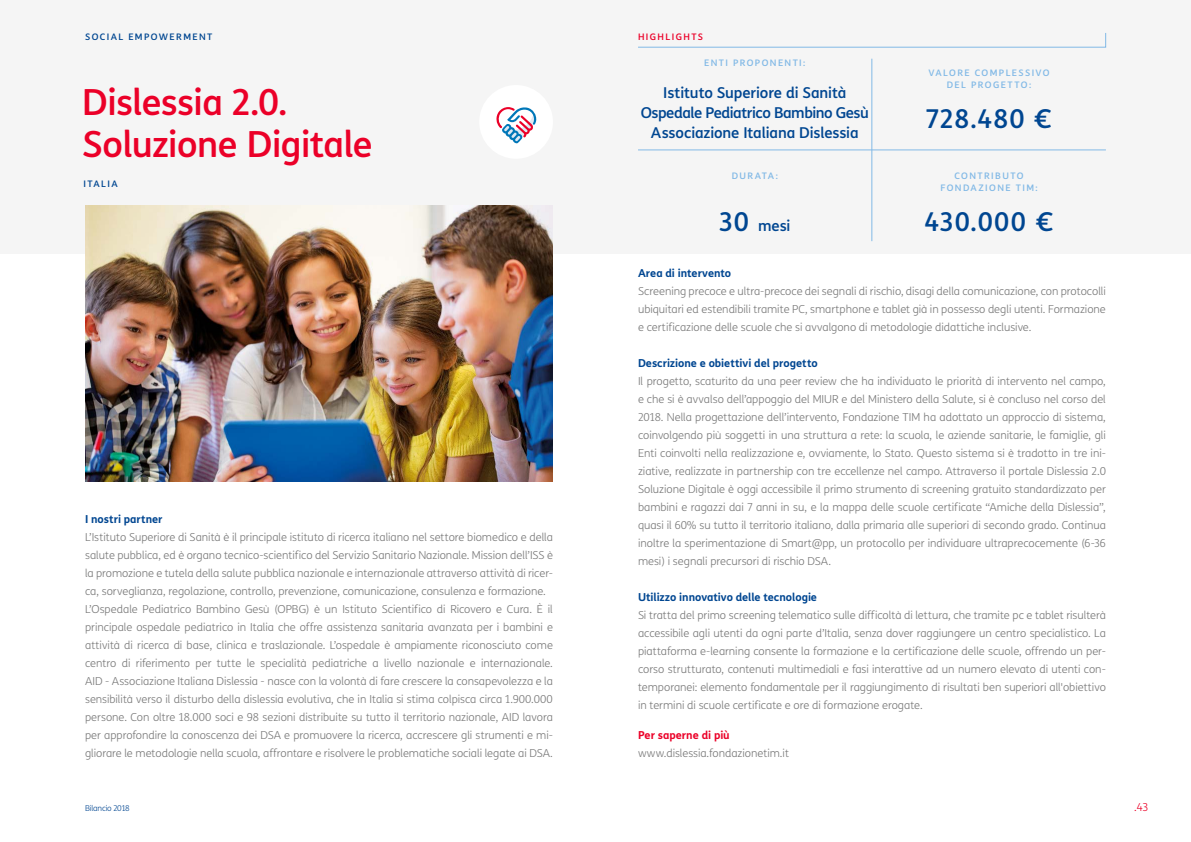
<style>
.page{position:relative;width:1191px;height:842px;background:#fff}
.page>*{position:absolute;margin:0;border:0;box-sizing:border-box;transform-origin:0 0}
.t1{font:500 36px/42px "TIM Sans";letter-spacing:-.015em;color:#eb0028}
.t2{font:500 26px "TIM Sans";letter-spacing:.045em;color:#004691}
.t3{font:500 15px/20px "TIM Sans";letter-spacing:-.01em;color:#004691;text-align:center}
.t4{font:300 11px/18px "TIM Sans";letter-spacing:-.005em;color:#787878;text-align:justify}
.t5{font:700 11px "TIM Sans";letter-spacing:-.005em;color:#004691}
.t6{font:700 11px "TIM Sans";letter-spacing:-.005em;color:#eb0028}
.t7{font:300 11px "TIM Sans";color:#eb0028}
.t8{font:500 9px/12px "TIM Sans";letter-spacing:.155em;color:#82b9e6;text-align:center}
.t9{font:500 9px "TIM Sans";letter-spacing:.155em;color:#004691}
.t10{font:500 9px "TIM Sans";letter-spacing:.155em;color:#eb0028}
.t11{font:300 8px "TIM Sans";letter-spacing:-.02em;color:#004691}
.s1{font-size:26px}
</style>
<div class="page">
<div style="left:0;top:0;width:1191px;height:253px;background:#f5f5f5"></div>
<img style="left:85px;top:205px;width:468px;height:276px">
<div style="left:479px;top:85px;width:74px;height:74px;background:#fff;border-radius:50%"></div>
<svg style="left:496px;top:107px;width:41px;height:36px"></svg>
<svg style="left:638px;top:33px;width:468px;height:15px"></svg>
<hr style="left:638px;top:150px;width:468px;height:1px;background:#82b9e6">
<hr style="left:871px;top:59px;width:1px;height:182px;background:#82b9e6">
<p class="t9" style="left:85px;top:30px;width:129px">SOCIAL EMPOWERMENT</p>
<h1 class="t1" style="left:82px;top:80px;width:292px">Dislessia 2.0.<br>Soluzione Digitale</h1>
<p class="t9" style="left:84px;top:177px;width:36px">ITALIA</p>
<p class="t5" style="left:85px;top:511px;width:79px">I nostri partner</p>
<p class="t4" style="left:85px;top:528px;width:469px;text-align:left">L’Istituto Superiore di Sanità è il principale istituto di ricerca italiano nel settore biomedico e della salute pubblica, ed è organo tecnico-scientifico del Servizio Sanitario Nazionale. Mission dell’ISS è la promozione e tutela della salute pubblica nazionale e internazionale attraverso attività di ricer&shy;ca, sorveglianza, regolazione, controllo, prevenzione, comunicazione, consulenza e formazione.<br>L’Ospedale Pediatrico Bambino Gesù (OPBG) è un Istituto Scientifico di Ricovero e Cura. È il principale ospedale pediatrico in Italia che offre assistenza sanitaria avanzata per i bambini e attività di ricerca di base, clinica e traslazionale. L’ospedale è ampiamente riconosciuto come centro di riferimento per tutte le specialità pediatriche a livello nazionale e internazionale.<br>AID - Associazione Italiana Dislessia - nasce con la volontà di fare crescere la consapevolezza e la sensibilità verso il disturbo della dislessia evolutiva, che in Italia si stima colpisca circa 1.900.000 persone. Con oltre 18.000 soci e 98 sezioni distribuite su tutto il territorio nazionale, AID lavora per approfondire la conoscenza dei DSA e promuovere la ricerca, accrescere gli strumenti e mi&shy;gliorare le metodologie nella scuola, affrontare e risolvere le problematiche sociali legate ai DSA.</p>
<p class="t11" style="left:85px;top:803px;width:46px">Bilancio 2018</p>
<p class="t10" style="left:638px;top:30px;width:67px">HIGHLIGHTS</p>
<p class="t8" style="left:704px;top:56px;width:103px">ENTI PROPONENTI:</p>
<h3 class="t3" style="left:640px;top:82px;width:230px">Istituto Superiore di Sanità<br>Ospedale Pediatrico Bambino Gesù<br>Associazione Italiana Dislessia</h3>
<p class="t8" style="left:731px;top:169px;width:48px">DURATA:</p>
<h3 class="t3" style="left:719px;top:215px;width:73px"><span class="s1">30</span> mesi</h3>
<p class="t8" style="left:928px;top:66px;width:123px">VALORE COMPLESSIVO<br>DEL PROGETTO:</p>
<h2 class="t2" style="left:926px;top:99px;width:127px">728.480 €</h2>
<p class="t8" style="left:940px;top:169px;width:99px">CONTRIBUTO<br>FONDAZIONE TIM:</p>
<h2 class="t2" style="left:924px;top:202px;width:130px">430.000 €</h2>
<p class="t5" style="left:638px;top:265px;width:95px">Area di intervento</p>
<p class="t4" style="left:638px;top:282px;width:469px">Screening precoce e ultra-precoce dei segnali di rischio, disagi della comunicazione, con protocolli ubiquitari ed estendibili tramite PC, smartphone e tablet già in possesso degli utenti. Formazione e certificazione delle scuole che si avvalgono di metodologie didattiche inclusive.</p>
<p class="t5" style="left:638px;top:355px;width:181px">Descrizione e obiettivi del progetto</p>
<p class="t4" style="left:638px;top:372px;width:469px">Il progetto, scaturito da una peer review che ha individuato le priorità di intervento nel campo, e che si è avvalso dell’appoggio del MIUR e del Ministero della Salute, si è concluso nel corso del 2018. Nella progettazione dell’intervento, Fondazione TIM ha adottato un approccio di sistema, coinvolgendo più soggetti in una struttura a rete: la scuola, le aziende sanitarie, le famiglie, gli Enti coinvolti nella realizzazione e, ovviamente, lo Stato. Questo sistema si è tradotto in tre ini&shy;ziative, realizzate in partnership con tre eccellenze nel campo. Attraverso il portale Dislessia 2.0<br>Soluzione Digitale è oggi accessibile il primo strumento di screening gratuito standardizzato per bambini e ragazzi dai 7 anni in su, e la mappa delle scuole certificate “Amiche della Dislessia”, quasi il 60% su tutto il territorio italiano, dalla primaria alle superiori di secondo grado. Continua inoltre la sperimentazione di Smart@pp, un protocollo per individuare ultraprecocemente (6-36 mesi) i segnali precursori di rischio DSA.</p>
<p class="t5" style="left:638px;top:589px;width:181px">Utilizzo innovativo delle tecnologie</p>
<p class="t4" style="left:638px;top:606px;width:469px">Si tratta del primo screening telematico sulle difficoltà di lettura, che tramite pc e tablet risulterà accessibile agli utenti da ogni parte d’Italia, senza dover raggiungere un centro specialistico. La piattaforma e-learning consente la formazione e la certificazione delle scuole, offrendo un per&shy;corso strutturato, contenuti multimediali e fasi interattive ad un numero elevato di utenti con&shy;temporanei: elemento fondamentale per il raggiungimento di risultati ben superiori all'obiettivo in termini di scuole certificate e ore di formazione erogate.</p>
<p class="t6" style="left:638px;top:727px;width:93px">Per saperne di più</p>
<p class="t4" style="left:638px;top:744px;width:152px">www.dislessia.fondazionetim.it</p>
<p class="t7" style="left:1134px;top:800px;width:16px">.43</p>
</div>
